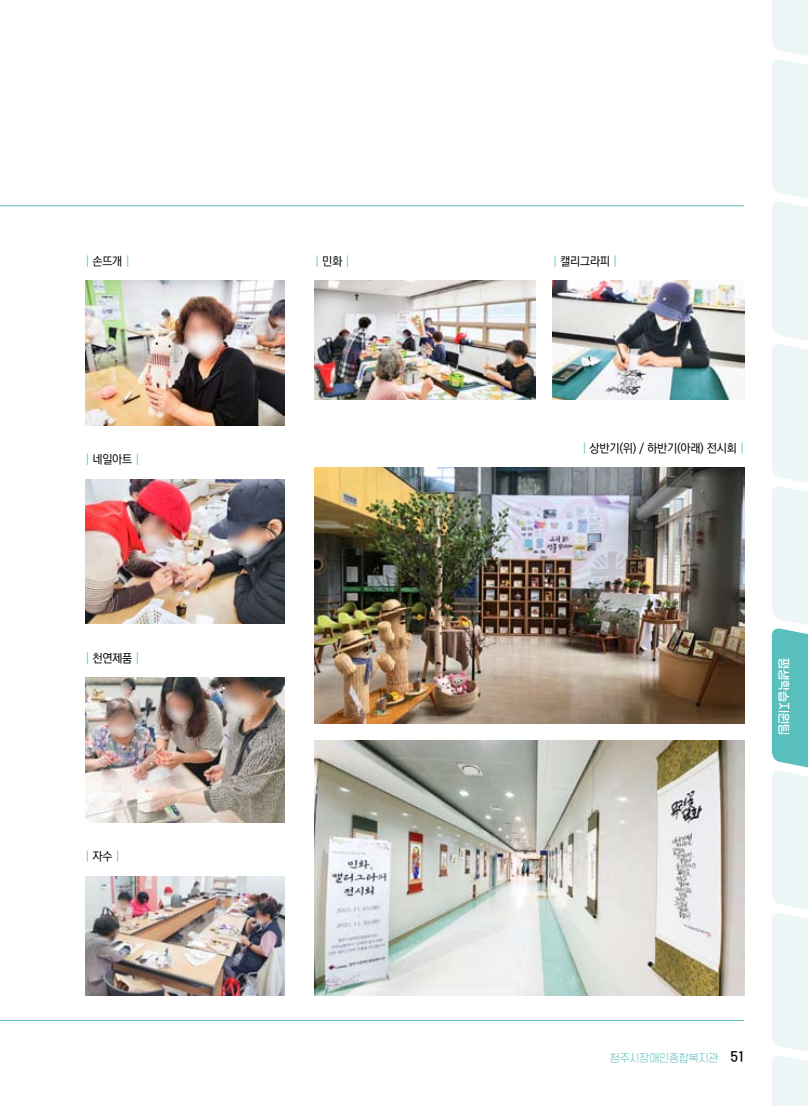
<style>
.page{position:relative;width:808px;height:1106px;background:#fff}
.page>*{position:absolute;margin:0;border:0;box-sizing:border-box;transform-origin:0 0}
.t1{font:500 12px "Ko Pub Dotum";letter-spacing:-.02em;color:#000}
.t2{font:300 12px "Ko Pub Dotum";color:#49bcbb}
.t3{font:12px "TT Bameuihaebyun R";letter-spacing:-.01em;color:#fff}
.t4{font:12px "TT Omni Gothic B";color:#000}
.t5{font:10.5px "TT Omni Gothic L";letter-spacing:-.01em;color:#59bfbc}
.s1{font-weight:300;color:#49bcbb}
.s2{font-weight:500;color:#000}
</style>
<div class="page">
<img style="left:315px;top:740px;width:429px;height:255px">
<img style="left:315px;top:468px;width:429px;height:255px">
<svg style="left:772px;top:0;width:36px;height:1106px;background:#dcf0ef"></svg>
<hr style="left:0;top:1020px;width:744px;height:1px;background:#59bfbc">
<img style="left:315px;top:281px;width:221px;height:119px">
<img style="left:553px;top:281px;width:191px;height:119px">
<img style="left:85px;top:281px;width:200px;height:144px">
<img style="left:85px;top:479px;width:200px;height:145px">
<img style="left:85px;top:677px;width:200px;height:145px">
<img style="left:85px;top:876px;width:200px;height:119px">
<hr style="left:0;top:205px;width:744px;height:1px;background:#59bfbc">
<p class="t1" style="left:85px;top:255px;width:46px"><span class="s1">|</span> 손뜨개 <span class="s1">|</span></p>
<p class="t1" style="left:553px;top:255px;width:66px"><span class="s1">|</span> 캘리그라피 <span class="s1">|</span></p>
<p class="t2" style="left:315px;top:255px;width:36px">| <span class="s2">민화</span> |</p>
<p class="t1" style="left:85px;top:453px;width:56px"><span class="s1">|</span> 네일아트 <span class="s1">|</span></p>
<p class="t1" style="left:582px;top:442px;width:163px"><span class="s1">|</span> 상반기(위) / 하반기(아래) 전시회 <span class="s1">|</span></p>
<p class="t1" style="left:85px;top:652px;width:56px"><span class="s1">|</span> 천연제품 <span class="s1">|</span></p>
<p class="t2" style="left:85px;top:850px;width:36px">| <span class="s2">자수</span> |</p>
<p class="t3" style="left:790px;top:657px;width:79px;rotate:90deg">평생학습지원팀</p>
<p class="t5" style="left:610px;top:1052px;width:110px">청주시장애인종합복지관</p>
<p class="t4" style="left:731px;top:1050px;width:15px">51</p>
</div>
